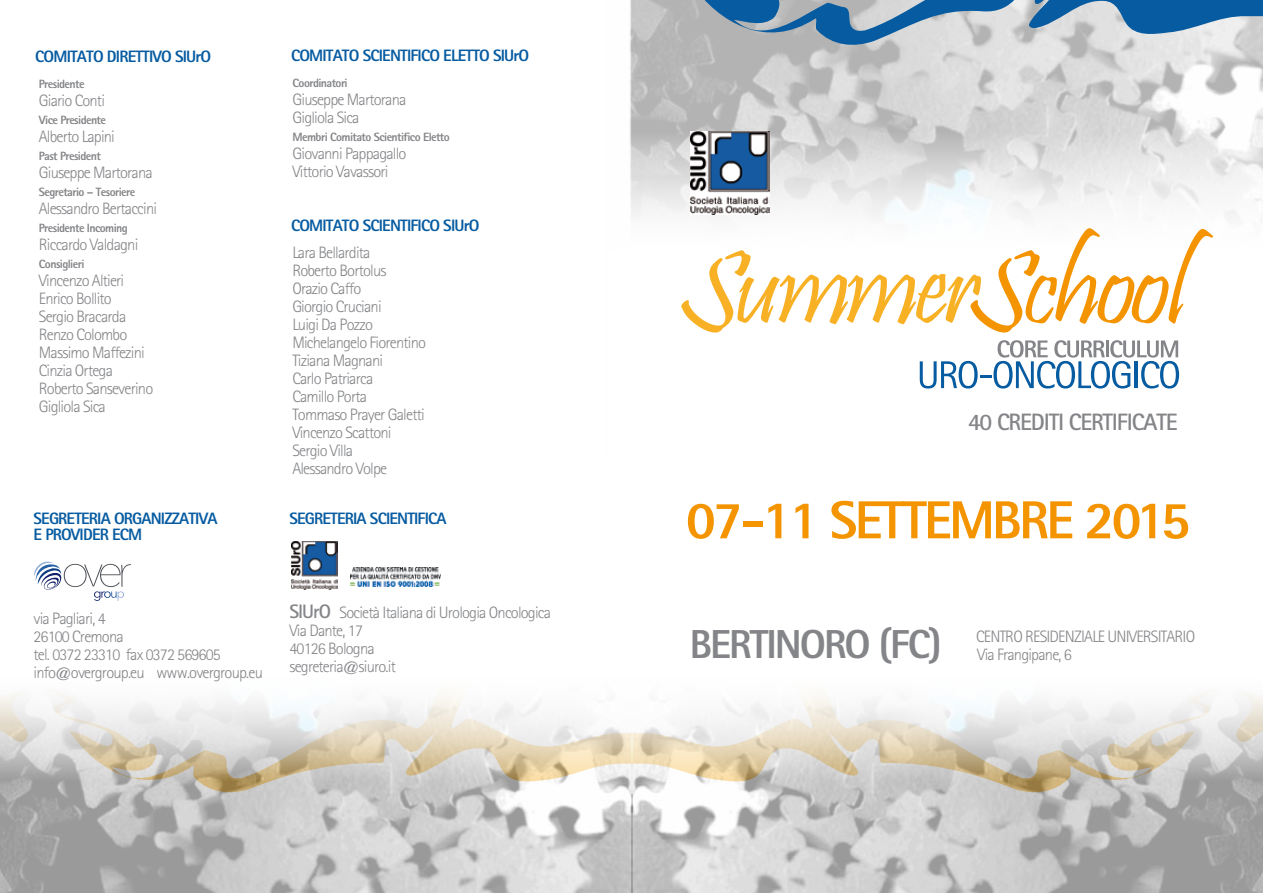
<style>
.page{position:relative;width:1263px;height:893px;background:#fff}
.page>*{position:absolute;margin:0;border:0;box-sizing:border-box;transform-origin:0 0}
.t1{font:800 53.55px "AT Rotis Sans Serif";letter-spacing:-.05em;color:#f39400}
.t2{font:800 40.5px "AT Rotis Sans Serif";letter-spacing:-.05em;color:#848588}
.t3{font:700 23.7px "AT Rotis Sans Serif";letter-spacing:-.05em;color:#848588}
.t4{font:300 16.5px/18px "AT Rotis Sans Serif";letter-spacing:-.05em;color:#848588}
.t5{font:800 16.5px/16.5px "AT Rotis Sans Serif";letter-spacing:-.05em;color:#065ba1}
.t6{font:800 12px "AT Rotis Sans Serif";letter-spacing:-.05em;color:#848588}
.s1{font-weight:700;font-size:19.5px}
</style>
<div class="page">
<img style="left:0;top:780px;width:1263px;height:113px">
<svg style="left:632px;top:693px;width:631px;height:87px"></svg>
<svg style="left:0;top:780px;width:632px;height:12px;background:#c7c4bf"></svg>
<svg style="left:0;top:693px;width:632px;height:87px"></svg>
<img style="left:630px;top:0;width:633px;height:131px">
<svg style="left:630px;top:131px;width:633px;height:86px"></svg>
<img style="left:690px;top:131px;width:79px;height:83px">
<img style="left:291px;top:542px;width:47px;height:48px">
<svg style="left:692px;top:0;width:571px;height:50px;background:#8ca8bf"></svg>
<svg style="left:920px;top:340px;width:259px;height:49px"></svg>
<svg style="left:681px;top:228px;width:532px;height:105px"></svg>
<img style="left:350px;top:568px;width:91px;height:19px">
<svg style="left:34px;top:561px;width:97px;height:40px"></svg>
<p class="t5" style="left:35px;top:48px;width:177px">COMITATO DIRETTIVO SIUrO</p>
<p class="t6" style="left:39px;top:76px;width:47px">Presidente</p>
<p class="t4" style="left:39px;top:91px;width:68px">Giario Conti</p>
<p class="t6" style="left:39px;top:112px;width:69px">Vice Presidente</p>
<p class="t4" style="left:39px;top:127px;width:78px">Alberto Lapini</p>
<p class="t6" style="left:39px;top:148px;width:63px">Past President</p>
<p class="t4" style="left:39px;top:163px;width:115px">Giuseppe Martorana</p>
<p class="t6" style="left:39px;top:184px;width:98px">Segretario – Tesoriere</p>
<p class="t4" style="left:39px;top:199px;width:120px">Alessandro Bertaccini</p>
<p class="t6" style="left:39px;top:220px;width:90px">Presidente Incoming</p>
<p class="t4" style="left:39px;top:235px;width:101px">Riccardo Valdagni</p>
<p class="t6" style="left:39px;top:256px;width:47px">Consiglieri</p>
<p class="t4" style="left:39px;top:271px;width:116px">Vincenzo Altieri<br>Enrico Bollito<br>Sergio Bracarda<br>Renzo Colombo<br>Massimo Maffezini<br>Cinzia Ortega<br>Roberto Sanseverino<br>Gigliola Sica</p>
<p class="t5" style="left:34px;top:510px;width:185px">SEGRETERIA ORGANIZZATIVA<br>E PROVIDER ECM</p>
<p class="t4" style="left:34px;top:609px;width:231px">via Pagliari, 4<br>26100 Cremona<br>tel. 0372 23310 fax 0372 569605 info@overgroup.eu www.overgroup.eu</p>
<p class="t5" style="left:291px;top:47px;width:240px">COMITATO SCIENTIFICO ELETTO SIUrO</p>
<p class="t6" style="left:293px;top:75px;width:57px">Coordinatori</p>
<p class="t4" style="left:293px;top:90px;width:115px">Giuseppe Martorana<br>Gigliola Sica</p>
<p class="t6" style="left:293px;top:129px;width:159px">Membri Comitato Scientifico Eletto</p>
<p class="t4" style="left:293px;top:144px;width:116px">Giovanni Pappagallo<br>Vittorio Vavassori</p>
<p class="t5" style="left:291px;top:217px;width:190px">COMITATO SCIENTIFICO SIUrO</p>
<p class="t4" style="left:292px;top:244px;width:135px">Lara Bellardita<br>Roberto Bortolus<br>Orazio Caffo<br>Giorgio Cruciani<br>Luigi Da Pozzo<br>Michelangelo Fiorentino<br>Tiziana Magnani<br>Carlo Patriarca<br>Camillo Porta<br>Tommaso Prayer Galetti<br>Vincenzo Scattoni<br>Sergio Villa<br>Alessandro Volpe</p>
<p class="t5" style="left:289px;top:510px;width:159px">SEGRETERIA SCIENTIFICA</p>
<p class="t4" style="left:289px;top:603px;width:263px"><span class="s1">SIUrO</span> Società Italiana di Urologia Oncologica<br>Via Dante, 17<br>40126 Bologna<br>segreteria@siuro.it</p>
<h3 class="t3" style="left:968px;top:407px;width:211px">40 CREDITI CERTIFICATE</h3>
<h1 class="t1" style="left:686px;top:486px;width:506px">07-11 SETTEMBRE 2015</h1>
<h2 class="t2" style="left:690px;top:618px;width:253px">BERTINORO (FC)</h2>
<p class="t4" style="left:976px;top:628px;width:220px">CENTRO RESIDENZIALE UNIVERSITARIO</p>
<p class="t4" style="left:977px;top:646px;width:96px">Via Frangipane, 6</p>
</div>
